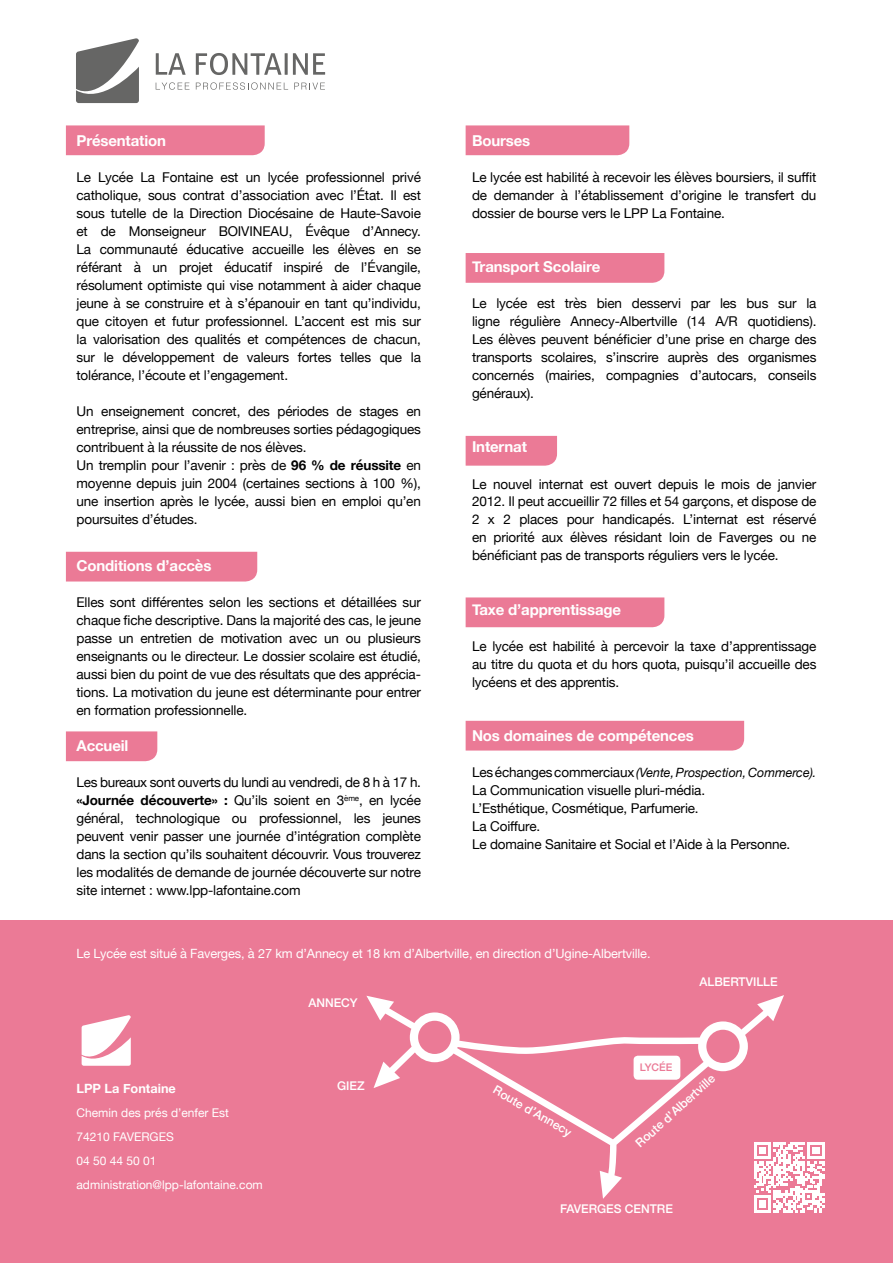
<style>
.page{position:relative;width:893px;height:1263px;background:#fff}
.page>*{position:absolute;margin:0;border:0;box-sizing:border-box;transform-origin:0 0}
.t1{font:700 15px "Helvetica Neue";letter-spacing:-.01em;color:#fff}
.t2{font:13.5px/18px "Helvetica Neue";letter-spacing:-.01em;color:#000;text-align:justify}
.t3{font:12.75px "Helvetica Neue";letter-spacing:-.01em;color:#fff}
.t4{font:italic 12.75px "Helvetica Neue";color:#000}
.t5{font:700 12.75px "Helvetica Neue";color:#fff}
.t6{font:12px/24px "Helvetica Neue";color:#fff}
.t7{font:500 12px "Helvetica Neue";color:#fff}
.t8{font:500 10.5px "Helvetica Neue";color:#eb7a96}
.s1{font-weight:700}
.s2{font-style:normal;font-size:13.5px}
</style>
<div class="page">
<div style="left:0;top:921px;width:893px;height:342px;background:#eb7a96"></div>
<div style="left:66px;top:125px;width:199px;height:30px;background:#eb7a96"></div>
<div style="left:66px;top:552px;width:191px;height:29px;background:#eb7a96"></div>
<div style="left:66px;top:731px;width:91px;height:30px;background:#eb7a96"></div>
<div style="left:466px;top:125px;width:163px;height:30px;background:#eb7a96"></div>
<div style="left:466px;top:253px;width:198px;height:30px;background:#eb7a96"></div>
<div style="left:466px;top:436px;width:91px;height:30px;background:#eb7a96"></div>
<div style="left:466px;top:597px;width:198px;height:30px;background:#eb7a96"></div>
<div style="left:466px;top:721px;width:278px;height:29px;background:#eb7a96"></div>
<svg style="left:76px;top:38px;width:63px;height:65px"></svg>
<svg style="left:156px;top:53px;width:30px;height:22px"></svg>
<svg style="left:196px;top:53px;width:129px;height:22px"></svg>
<svg style="left:156px;top:82px;width:33px;height:8px"></svg>
<svg style="left:196px;top:82px;width:92px;height:8px"></svg>
<svg style="left:294px;top:83px;width:31px;height:7px"></svg>
<svg style="left:366px;top:995px;width:418px;height:204px"></svg>
<div style="left:634px;top:1056px;width:46px;height:24px;background:#fff;border-radius:4px"></div>
<svg style="left:82px;top:1015px;width:49px;height:51px"></svg>
<svg style="left:754px;top:1142px;width:70px;height:70px"></svg>
<p class="t1" style="left:77px;top:129px;width:91px">Présentation</p>
<p class="t2" style="left:77px;top:169px;width:346px">Le Lycée La Fontaine est un lycée professionnel privé catholique, sous contrat d’association avec l’État. Il est sous tutelle de la Direction Diocésaine de Haute-Savoie et de Monseigneur BOIVINEAU, Évêque d’Annecy.<br>La communauté éducative accueille les élèves en se référant à un projet éducatif inspiré de l’Évangile, résolument optimiste qui vise notamment à aider chaque jeune à se construire et à s’épanouir en tant qu’individu, que citoyen et futur professionnel. L’accent est mis sur la valorisation des qualités et compétences de chacun, sur le développement de valeurs fortes telles que la tolérance, l’écoute et l’engagement.</p>
<p class="t2" style="left:77px;top:403px;width:346px;text-align:left">Un enseignement concret, des périodes de stages en entreprise, ainsi que de nombreuses sorties pédagogiques contribuent à la réussite de nos élèves.<br>Un tremplin pour l’avenir : près de <span class="s1">96 % de réussite</span> en moyenne depuis juin 2004 (certaines sections à 100 %), une insertion après le lycée, aussi bien en emploi qu’en poursuites d’études.</p>
<p class="t1" style="left:77px;top:554px;width:136px">Conditions d’accès</p>
<p class="t2" style="left:77px;top:594px;width:346px">Elles sont différentes selon les sections et détaillées sur chaque fiche descriptive. Dans la majorité des cas, le jeune passe un entretien de motivation avec un ou plusieurs enseignants ou le directeur. Le dossier scolaire est étudié, aussi bien du point de vue des résultats que des apprécia&shy;tions. La motivation du jeune est déterminante pour entrer en formation professionnelle.</p>
<p class="t1" style="left:77px;top:734px;width:53px">Accueil</p>
<p class="t2" style="left:77px;top:774px;width:346px">Les bureaux sont ouverts du lundi au vendredi, de 8 h à 17 h. <span class="s1">«Journée découverte» :</span> Qu’ils soient en 3<sup>ème</sup>, en lycée général, technologique ou professionnel, les jeunes peuvent venir passer une journée d’intégration complète dans la section qu’ils souhaitent découvrir. Vous trouverez les modalités de demande de journée découverte sur notre site internet : www.lpp-lafontaine.com</p>
<p class="t1" style="left:472px;top:129px;width:60px">Bourses</p>
<p class="t2" style="left:472px;top:169px;width:346px">Le lycée est habilité à recevoir les élèves boursiers, il suffit de demander à l’établissement d’origine le transfert du dossier de bourse vers le LPP La Fontaine.</p>
<p class="t1" style="left:472px;top:255px;width:130px">Transport Scolaire</p>
<p class="t2" style="left:472px;top:295px;width:346px">Le lycée est très bien desservi par les bus sur la ligne régulière Annecy-Albertville (14 A/R quotidiens).<br>Les élèves peuvent bénéficier d’une prise en charge des transports scolaires, s’inscrire auprès des organismes concernés (mairies, compagnies d’autocars, conseils généraux).</p>
<p class="t1" style="left:472px;top:435px;width:57px">Internat</p>
<p class="t2" style="left:472px;top:475px;width:346px">Le nouvel internat est ouvert depuis le mois de janvier 2012. Il peut accueillir 72 filles et 54 garçons, et dispose de 2 x 2 places pour handicapés. L’internat est réservé en priorité aux élèves résidant loin de Faverges ou ne bénéficiant pas de transports réguliers vers le lycée.</p>
<p class="t1" style="left:472px;top:597px;width:151px">Taxe d’apprentissage</p>
<p class="t2" style="left:472px;top:637px;width:346px">Le lycée est habilité à percevoir la taxe d’apprentissage au titre du quota et du hors quota, puisqu’il accueille des lycéens et des apprentis.</p>
<p class="t1" style="left:472px;top:723px;width:223px">Nos domaines de compétences</p>
<p class="t4" style="left:472px;top:763px;width:346px"><span class="s2">Les échanges commerciaux</span> (Vente, Prospection, Commerce).</p>
<p class="t2" style="left:472px;top:781px;width:320px;text-align:left">La Communication visuelle pluri-média.<br>L’Esthétique, Cosmétique, Parfumerie.<br>La Coiffure.<br>Le domaine Sanitaire et Social et l’Aide à la Personne.</p>
<p class="t3" style="left:77px;top:944px;width:575px">Le Lycée est situé à Faverges, à 27 km d’Annecy et 18 km d’Albertville, en direction d’Ugine-Albertville.</p>
<p class="t7" style="left:308px;top:993px;width:51px">ANNECY</p>
<p class="t8" style="left:640px;top:1059px;width:34px">LYCÉE</p>
<p class="t7" style="left:699px;top:971px;width:80px">ALBERTVILLE</p>
<p class="t5" style="left:77px;top:1078px;width:101px">LPP La Fontaine</p>
<p class="t6" style="left:77px;top:1101px;width:188px">Chemin des prés d’enfer Est<br>74210 FAVERGES<br>04 50 44 50 01 administration@lpp-lafontaine.com</p>
<p class="t7" style="left:337px;top:1076px;width:29px">GIEZ</p>
<p class="t7" style="left:499px;top:1080px;width:90px;rotate:30deg">Route d’Annecy</p>
<p class="t7" style="left:631px;top:1137px;width:103px;rotate:-42deg">Route d’Albertville</p>
<p class="t7" style="left:560px;top:1199px;width:114px">FAVERGES CENTRE</p>
</div>
